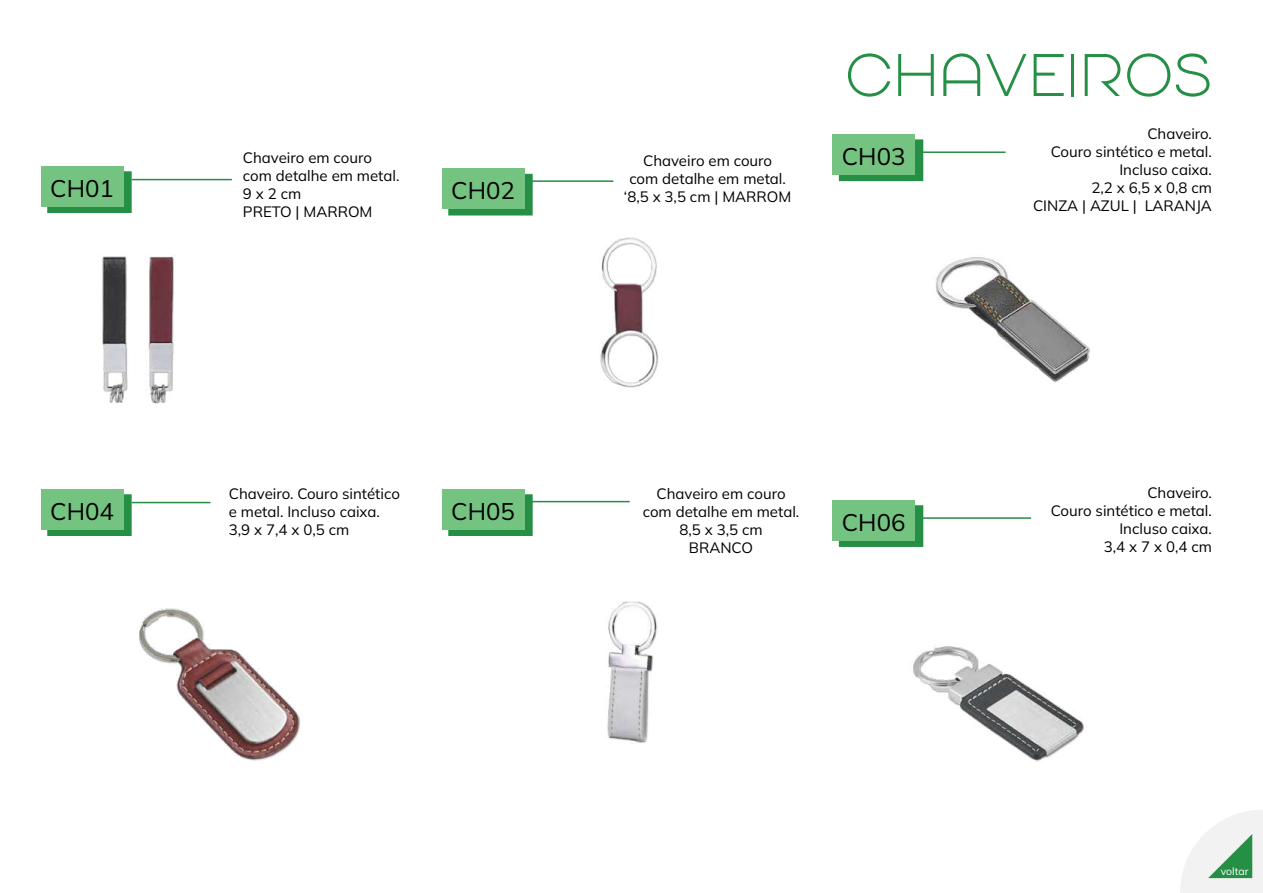
<style>
.page{position:relative;width:1263px;height:893px;background:#fff}
.page>*{position:absolute;margin:0;border:0;box-sizing:border-box;transform-origin:0 0}
.t1{font:60px "Cities Typeface";color:#248f45}
.t2{font:200 24px "Mulish";color:#000}
.t3{font:200 15px/18px "Mulish";color:#000;text-align:center}
.t4{font:200 10.5px "Mulish";color:#fff}
</style>
<div class="page">
<svg style="left:1180px;top:810px;width:83px;height:83px"></svg>
<div style="left:47px;top:171px;width:85px;height:42px;background:linear-gradient(to right,#248f45,#248f45);border:2px solid #248f45"></div>
<img style="left:102px;top:255px;width:73px;height:149px">
<img style="left:139px;top:608px;width:161px;height:153px">
<img style="left:451px;top:168px;width:207px;height:220px">
<img style="left:606px;top:601px;width:51px;height:142px">
<img style="left:850px;top:152px;width:240px;height:232px">
<img style="left:913px;top:519px;width:299px;height:323px">
<div style="left:41px;top:166px;width:83px;height:40px;background:#75c380"></div>
<div style="left:839px;top:139px;width:84px;height:42px;background:#248f45"></div>
<div style="left:832px;top:134px;width:83px;height:41px;background:#75c380"></div>
<hr style="left:923px;top:151px;width:82px;height:2px;background:#248f45">
<div style="left:839px;top:505px;width:84px;height:42px;background:linear-gradient(to right,#248f45,#248f45);border:2px solid #248f45"></div>
<div style="left:832px;top:500px;width:83px;height:40px;background:#75c380"></div>
<hr style="left:923px;top:517px;width:108px;height:2px;background:#248f45">
<div style="left:448px;top:174px;width:85px;height:41px;background:#248f45;border:2px solid #248f45"></div>
<div style="left:442px;top:169px;width:82px;height:40px;background:#75c380"></div>
<hr style="left:527px;top:180px;width:86px;height:2px;background:#248f45">
<svg style="left:448px;top:494px;width:85px;height:42px"></svg>
<div style="left:442px;top:489px;width:82px;height:40px;background:#75c380"></div>
<hr style="left:527px;top:501px;width:103px;height:1px;background:#248f45">
<hr style="left:132px;top:179px;width:100px;height:1px;background:#248f45">
<div style="left:47px;top:494px;width:85px;height:42px;background:linear-gradient(to right,#248f45,#248f45);border:2px solid #248f45"></div>
<div style="left:41px;top:489px;width:83px;height:40px;background:#75c380"></div>
<hr style="left:132px;top:502px;width:78px;height:1px;background:#248f45">
<h2 class="t2" style="left:50px;top:172px;width:65px">CH01</h2>
<p class="t3" style="left:243px;top:148px;width:158px;text-align:left">Chaveiro em couro com detalhe em metal.<br>9 x 2 cm<br>PRETO | MARROM</p>
<h2 class="t2" style="left:451px;top:175px;width:65px">CH02</h2>
<p class="t3" style="left:229px;top:484px;width:173px;text-align:left">Chaveiro. Couro sintético e metal. Incluso caixa.<br>3,9 x 7,4 x 0,5 cm</p>
<h2 class="t2" style="left:50px;top:495px;width:65px">CH04</h2>
<h2 class="t2" style="left:451px;top:495px;width:65px">CH05</h2>
<p class="t3" style="left:624px;top:152px;width:169px">Chaveiro em couro<br>com detalhe em metal. ‘8,5 x 3,5 cm | MARROM</p>
<h1 class="t1" style="left:845px;top:41px;width:368px">CHAVEIROS</h1>
<h2 class="t2" style="left:842px;top:140px;width:65px">CH03</h2>
<p class="t3" style="left:1033px;top:125px;width:180px;text-align:right">Chaveiro.<br>Couro sintético e metal.<br>Incluso caixa.<br>2,2 x 6,5 x 0,8 cm<br>CINZA | AZUL | LARANJA</p>
<p class="t3" style="left:643px;top:484px;width:158px">Chaveiro em couro com detalhe em metal.<br>8,5 x 3,5 cm<br>BRANCO</p>
<h2 class="t2" style="left:842px;top:506px;width:65px">CH06</h2>
<p class="t3" style="left:1051px;top:483px;width:163px;text-align:right">Chaveiro.<br>Couro sintético e metal.<br>Incluso caixa.<br>3,4 x 7 x 0,4 cm</p>
<p class="t4" style="left:1221px;top:864px;width:29px">voltar</p>
</div>
